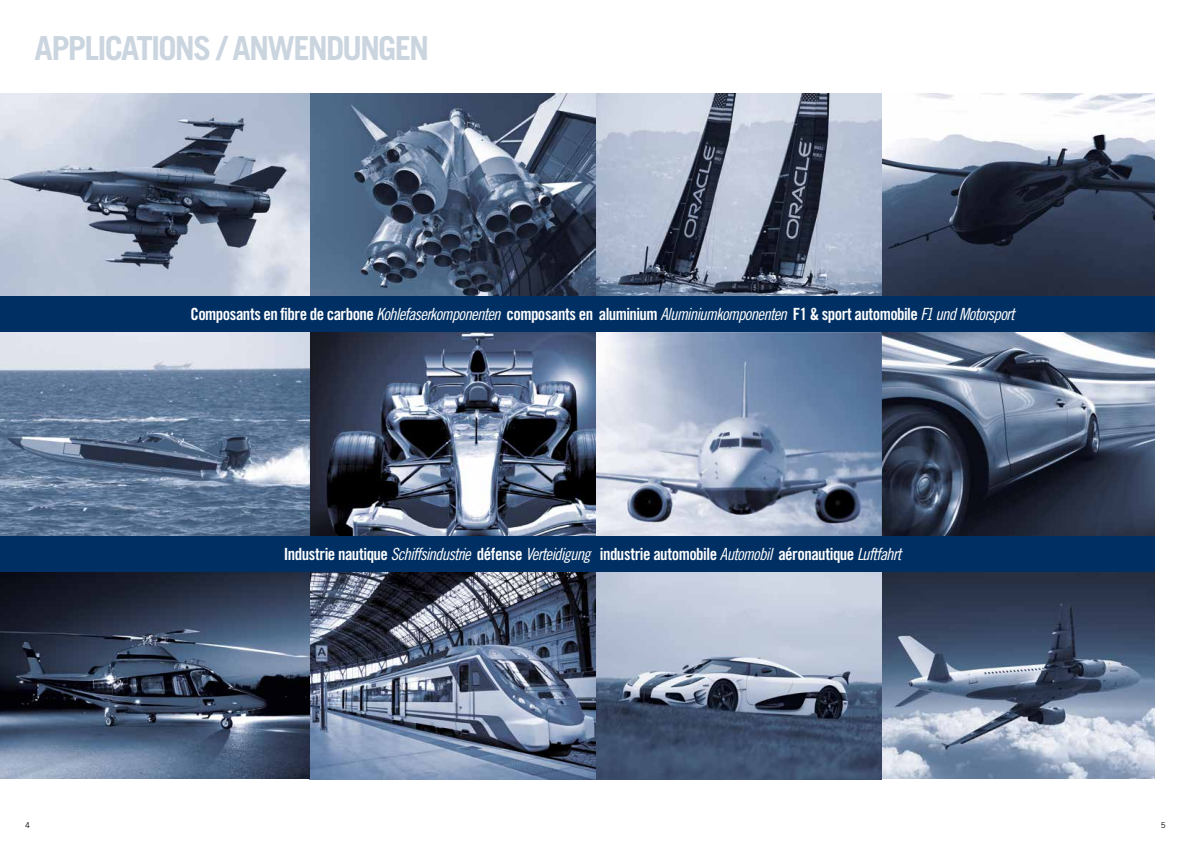
<style>
.page{position:relative;width:1191px;height:842px;background:#fff}
.page>*{position:absolute;margin:0;border:0;box-sizing:border-box;transform-origin:0 0}
.t1{font:700 33.1px "Trade Gothic LT Std";letter-spacing:-.055em;color:#cbd5df}
.t2{font:16.8px "Trade Gothic LT Std Bd Cn 20";letter-spacing:-.03em;color:#fff}
.t3{font:8px "Trade Gothic LT Std";color:#000}
.s1{font-family:"Trade Gothic LT Std Cn 18 Obl"}
</style>
<div class="page">
<img style="left:0;top:572px;width:1155px;height:207px">
<img style="left:595px;top:332px;width:560px;height:204px">
<img style="left:309px;top:332px;width:286px;height:204px">
<img style="left:595px;top:94px;width:560px;height:202px">
<img style="left:309px;top:94px;width:286px;height:202px">
<img style="left:0;top:94px;width:309px;height:202px">
<img style="left:0;top:333px;width:309px;height:203px">
<div style="left:0;top:296px;width:1155px;height:36px;background:#003063"></div>
<div style="left:0;top:536px;width:1155px;height:36px;background:#003063"></div>
<h1 class="t1" style="left:35px;top:28px;width:396px">APPLICATIONS / ANWENDUNGEN</h1>
<p class="t2" style="left:191px;top:304px;width:825px">Composants en fibre de carbone <span class="s1">Kohlefaserkomponenten</span> composants en aluminium <span class="s1">Aluminiumkomponenten</span> F1 &amp; sport automobile <span class="s1">F1 und Motorsport</span></p>
<p class="t2" style="left:284px;top:544px;width:619px">Industrie nautique <span class="s1">Schiffsindustrie</span> défense <span class="s1">Verteidigung</span> industrie automobile <span class="s1">Automobil</span> aéronautique <span class="s1">Luftfahrt</span></p>
<p class="t3" style="left:25px;top:820px;width:6px">4</p>
<p class="t3" style="left:1160px;top:820px;width:6px">5</p>
</div>
